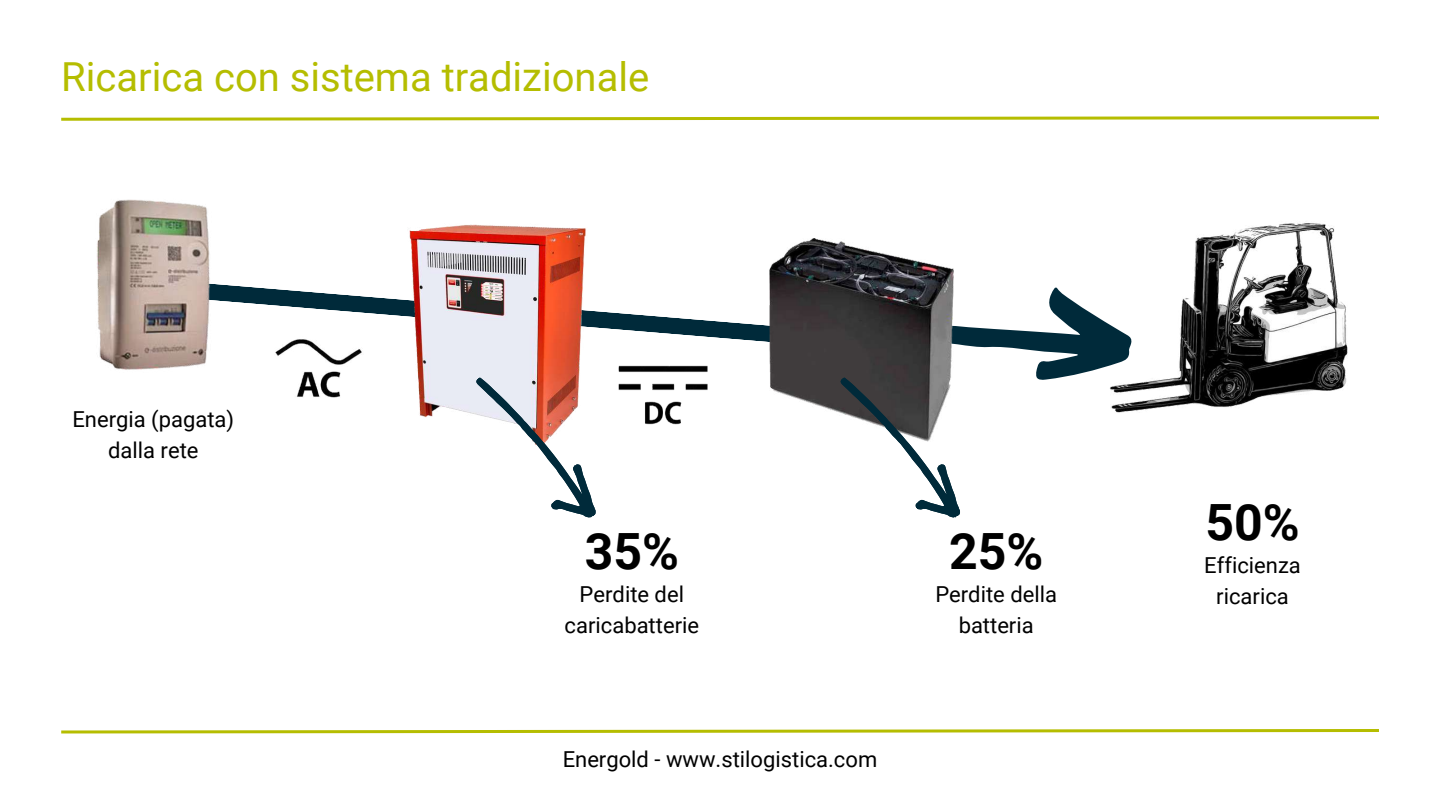
<style>
.page{position:relative;width:1440px;height:810px;background:#fff}
.page>*{position:absolute;margin:0;border:0;box-sizing:border-box;transform-origin:0 0}
.t1{font:700 50px "Roboto";color:#000}
.t2{font:40px "Roboto";color:#b5bd00}
.t3{font:22px/30.8px "Roboto";color:#000;text-align:center}
</style>
<div class="page">
<svg style="left:61px;top:116px;width:1318px;height:5px"></svg>
<svg style="left:225px;top:285px;width:129px;height:27px"></svg>
<img style="left:97px;top:199px;width:128px;height:171px">
<svg style="left:641px;top:315px;width:128px;height:27px"></svg>
<img style="left:354px;top:224px;width:287px;height:194px">
<img style="left:769px;top:238px;width:185px;height:169px">
<svg style="left:458px;top:363px;width:153px;height:155px"></svg>
<svg style="left:822px;top:287px;width:226px;height:231px"></svg>
<img style="left:275px;top:333px;width:91px;height:72px">
<img style="left:616px;top:358px;width:92px;height:67px">
<svg style="left:61px;top:729px;width:1318px;height:5px"></svg>
<img style="left:1048px;top:223px;width:300px;height:190px">
<h2 class="t2" style="left:61px;top:54px;width:590px">Ricarica con sistema tradizionale</h2>
<p class="t3" style="left:72px;top:404px;width:163px">Energia (pagata) dalla rete</p>
<h1 class="t1" style="left:585px;top:522px;width:96px">35%</h1>
<p class="t3" style="left:565px;top:579px;width:136px">Perdite del caricabatterie</p>
<p class="t3" style="left:563px;top:744px;width:316px">Energold - www.stilogistica.com</p>
<h1 class="t1" style="left:949px;top:522px;width:96px">25%</h1>
<p class="t3" style="left:935px;top:579px;width:123px">Perdite della batteria</p>
<h1 class="t1" style="left:1205px;top:494px;width:96px">50%</h1>
<p class="t3" style="left:1204px;top:551px;width:98px">Efficienza ricarica</p>
</div>
